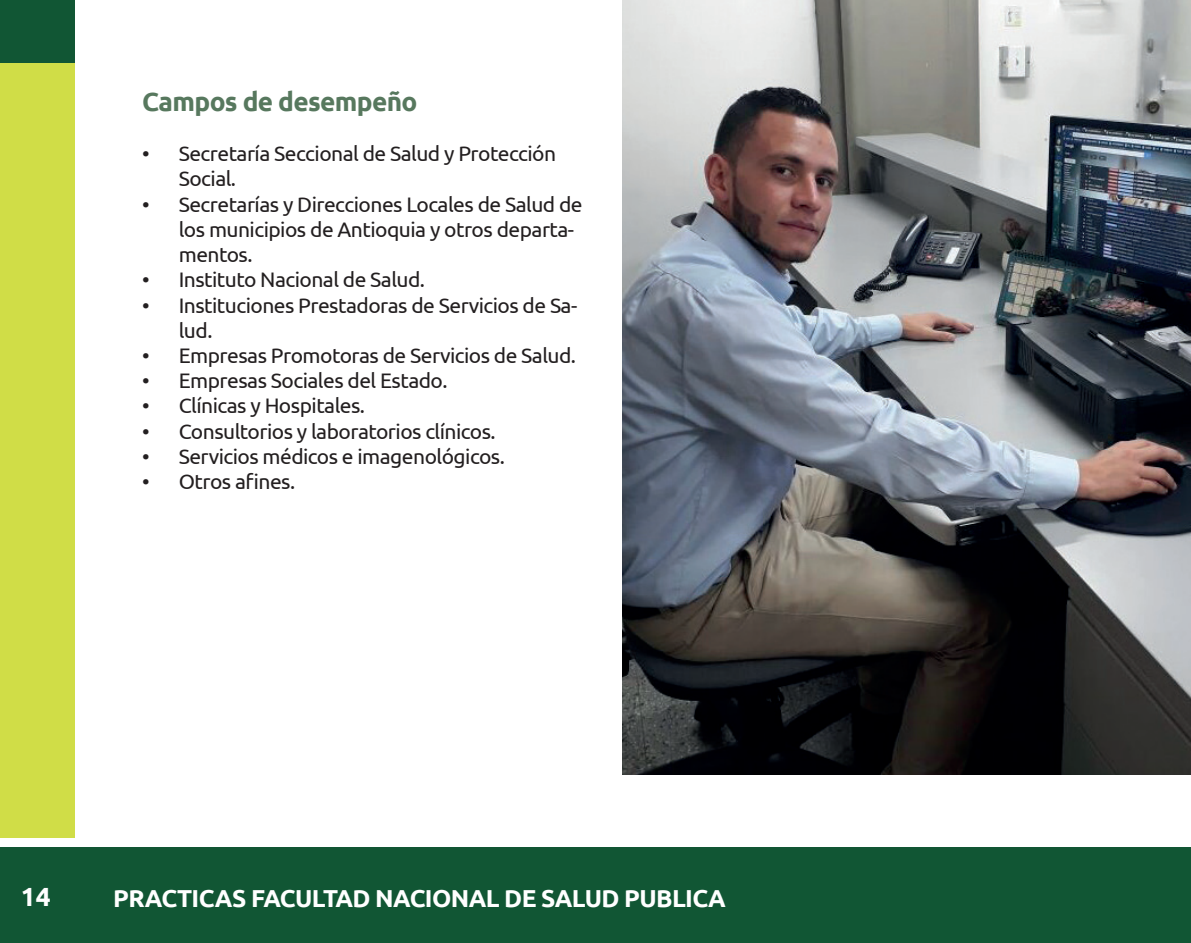
<style>
.page{position:relative;width:1191px;height:943px;background:#fff}
.page>*{position:absolute;margin:0;border:0;box-sizing:border-box;transform-origin:0 0}
.t1{font:700 26.25px "Ubuntu";letter-spacing:-.025em;color:#57785e}
.t2{font:700 26.25px "Ubuntu";color:#fff}
.t3{font:700 24.5px "Ubuntu";letter-spacing:-.025em;color:#fff}
.t4{font:21px/25.2px "Ubuntu";letter-spacing:-.025em;color:#231f20}
</style>
<div class="page">
<div style="left:0;top:847px;width:1191px;height:96px;background:#115634"></div>
<div style="left:0;top:0;width:74px;height:838px;background:#d0dd47"></div>
<div style="left:0;top:0;width:74px;height:63px;background:#115634"></div>
<img style="left:622px;top:0;width:569px;height:775px">
<p class="t1" style="left:142px;top:86px;width:277px">Campos de desempeño</p>
<p class="t4" style="left:179px;top:140px;width:379px;text-indent:-37px">• Secretaría Seccional de Salud y Protección<br>Social.</p>
<p class="t4" style="left:179px;top:191px;width:405px;text-indent:-37px">• Secretarías y Direcciones Locales de Salud de los municipios de Antioquia y otros departa&shy;mentos.</p>
<p class="t4" style="left:142px;top:266px;width:285px">• Instituto Nacional de Salud.</p>
<p class="t4" style="left:179px;top:292px;width:400px;text-indent:-37px">• Instituciones Prestadoras de Servicios de Sa&shy;lud.</p>
<p class="t4" style="left:142px;top:342px;width:435px">• Empresas Promotoras de Servicios de Salud.</p>
<p class="t4" style="left:142px;top:367px;width:307px">• Empresas Sociales del Estado.</p>
<p class="t4" style="left:142px;top:392px;width:225px">• Clínicas y Hospitales.</p>
<p class="t4" style="left:142px;top:418px;width:355px">• Consultorios y laboratorios clínicos.</p>
<p class="t4" style="left:142px;top:443px;width:364px">• Servicios médicos e imagenológicos.</p>
<p class="t4" style="left:142px;top:468px;width:155px">• Otros afines.</p>
<p class="t2" style="left:21px;top:880px;width:31px">14</p>
<p class="t3" style="left:113px;top:883px;width:614px">PRACTICAS FACULTAD NACIONAL DE SALUD PUBLICA</p>
</div>
